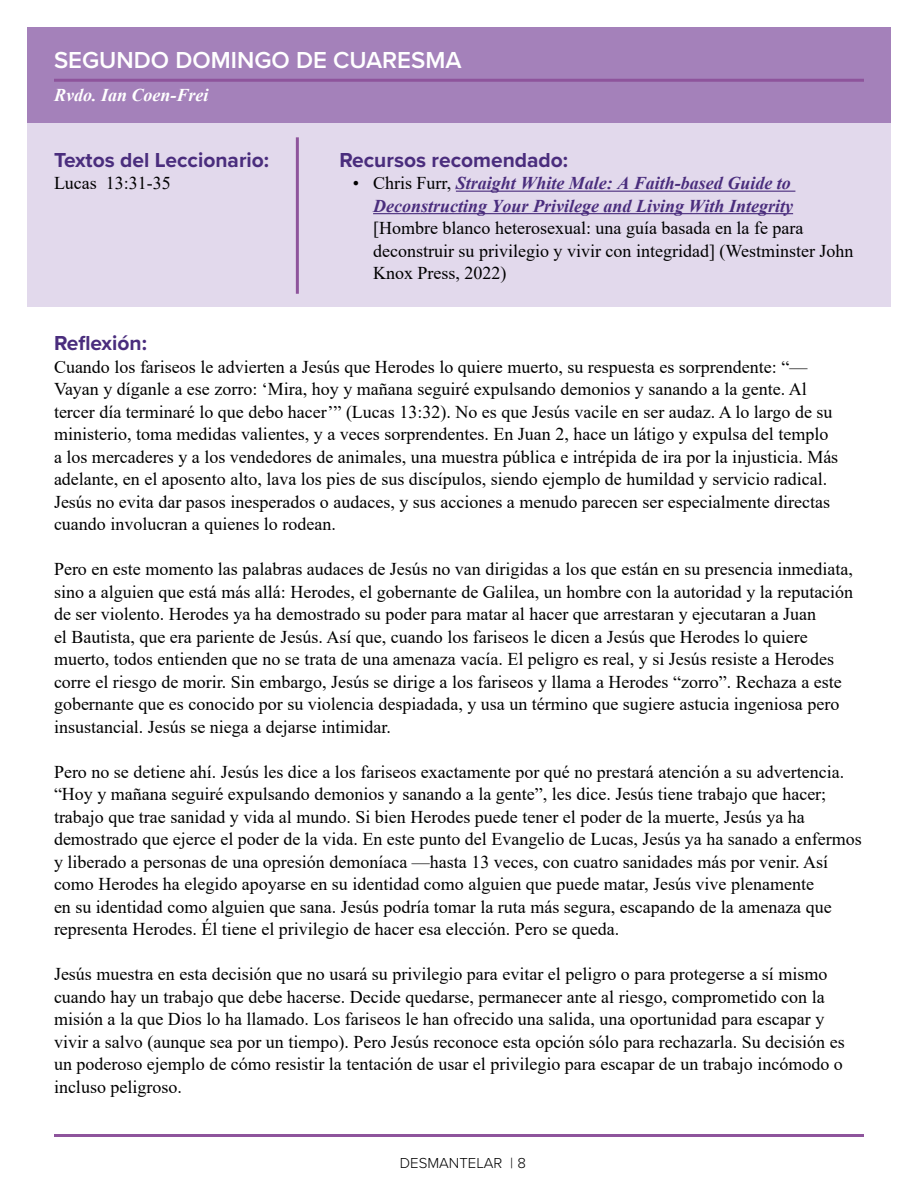
<style>
.page{position:relative;width:918px;height:1188px;background:#fff}
.page>*{position:absolute;margin:0;border:0;box-sizing:border-box;transform-origin:0 0}
.t1{font:600 24px "Proxima Nova";color:#fff}
.t2{font:700 21px "Proxima Nova";color:#4a2d7d}
.t3{font:18px/22.5px "Times New Roman";color:#000}
.t4{font:italic 700 18px/22.5px "Times New Roman";color:#4a2d7d;text-align:right}
.t5{font:italic 700 18px "Times New Roman";color:#fff}
.t6{font:300 15px "Proxima Nova";color:#000}
.s1{font-weight:400;font-style:normal;color:#000}
</style>
<div class="page">
<div style="left:27px;top:27px;width:864px;height:95px;background:#a481ba"></div>
<hr style="left:54px;top:79px;width:810px;height:3px;background:#8e549c">
<hr style="left:54px;top:1134px;width:810px;height:3px;background:#8e549c">
<div style="left:27px;top:123px;width:864px;height:184px;background:#e2d9ec"></div>
<hr style="left:456px;top:191px;width:339px;height:1px;background:#4a2d7d">
<hr style="left:373px;top:213px;width:420px;height:1px;background:#4a2d7d">
<hr style="left:296px;top:137px;width:3px;height:157px;background:#8e549c">
<h1 class="t1" style="left:54px;top:42px;width:409px">SEGUNDO DOMINGO DE CUARESMA</h1>
<p class="t5" style="left:54px;top:83px;width:156px">Rvdo. Ian Coen-Frei</p>
<p class="t2" style="left:54px;top:144px;width:217px">Textos del Leccionario:</p>
<p class="t3" style="left:54px;top:171px;width:118px">Lucas 13:31-35</p>
<p class="t2" style="left:339px;top:144px;width:230px">Recursos recomendado:</p>
<p class="t4" style="left:353px;top:171px;width:442px"><span class="s1">• Chris Furr,</span> Straight White Male: A Faith-based Guide to<br>Deconstructing Your Privilege and Living With Integrity</p>
<p class="t3" style="left:373px;top:216px;width:482px">[Hombre blanco heterosexual: una guía basada en la fe para deconstruir su privilegio y vivir con integridad] (Westminster John<br>Knox Press, 2022)</p>
<p class="t2" style="left:54px;top:328px;width:94px">Reflexión:</p>
<p class="t3" style="left:54px;top:355px;width:786px">Cuando los fariseos le advierten a Jesús que Herodes lo quiere muerto, su respuesta es sorprendente: “— Vayan y díganle a ese zorro: ‘Mira, hoy y mañana seguiré expulsando demonios y sanando a la gente. Al tercer día terminaré lo que debo hacer’” (Lucas 13:32). No es que Jesús vacile en ser audaz. A lo largo de su ministerio, toma medidas valientes, y a veces sorprendentes. En Juan 2, hace un látigo y expulsa del templo a los mercaderes y a los vendedores de animales, una muestra pública e intrépida de ira por la injusticia. Más adelante, en el aposento alto, lava los pies de sus discípulos, siendo ejemplo de humildad y servicio radical.<br>Jesús no evita dar pasos inesperados o audaces, y sus acciones a menudo parecen ser especialmente directas cuando involucran a quienes lo rodean.</p>
<p class="t3" style="left:54px;top:557px;width:801px">Pero en este momento las palabras audaces de Jesús no van dirigidas a los que están en su presencia inmediata, sino a alguien que está más allá: Herodes, el gobernante de Galilea, un hombre con la autoridad y la reputación de ser violento. Herodes ya ha demostrado su poder para matar al hacer que arrestaran y ejecutaran a Juan<br>el Bautista, que era pariente de Jesús. Así que, cuando los fariseos le dicen a Jesús que Herodes lo quiere muerto, todos entienden que no se trata de una amenaza vacía. El peligro es real, y si Jesús resiste a Herodes corre el riesgo de morir. Sin embargo, Jesús se dirige a los fariseos y llama a Herodes “zorro”. Rechaza a este gobernante que es conocido por su violencia despiadada, y usa un término que sugiere astucia ingeniosa pero insustancial. Jesús se niega a dejarse intimidar.</p>
<p class="t3" style="left:54px;top:760px;width:809px">Pero no se detiene ahí. Jesús les dice a los fariseos exactamente por qué no prestará atención a su advertencia. “Hoy y mañana seguiré expulsando demonios y sanando a la gente”, les dice. Jesús tiene trabajo que hacer; trabajo que trae sanidad y vida al mundo. Si bien Herodes puede tener el poder de la muerte, Jesús ya ha demostrado que ejerce el poder de la vida. En este punto del Evangelio de Lucas, Jesús ya ha sanado a enfermos y liberado a personas de una opresión demoníaca —hasta 13 veces, con cuatro sanidades más por venir. Así como Herodes ha elegido apoyarse en su identidad como alguien que puede matar, Jesús vive plenamente<br>en su identidad como alguien que sana. Jesús podría tomar la ruta más segura, escapando de la amenaza que representa Herodes. Él tiene el privilegio de hacer esa elección. Pero se queda.</p>
<p class="t3" style="left:54px;top:962px;width:792px">Jesús muestra en esta decisión que no usará su privilegio para evitar el peligro o para protegerse a sí mismo cuando hay un trabajo que debe hacerse. Decide quedarse, permanecer ante al riesgo, comprometido con la misión a la que Dios lo ha llamado. Los fariseos le han ofrecido una salida, una oportunidad para escapar y vivir a salvo (aunque sea por un tiempo). Pero Jesús reconoce esta opción sólo para rechazarla. Su decisión es un poderoso ejemplo de cómo resistir la tentación de usar el privilegio para escapar de un trabajo incómodo o incluso peligroso.</p>
<p class="t6" style="left:400px;top:1152px;width:128px">DESMANTELAR | 8</p>
</div>
